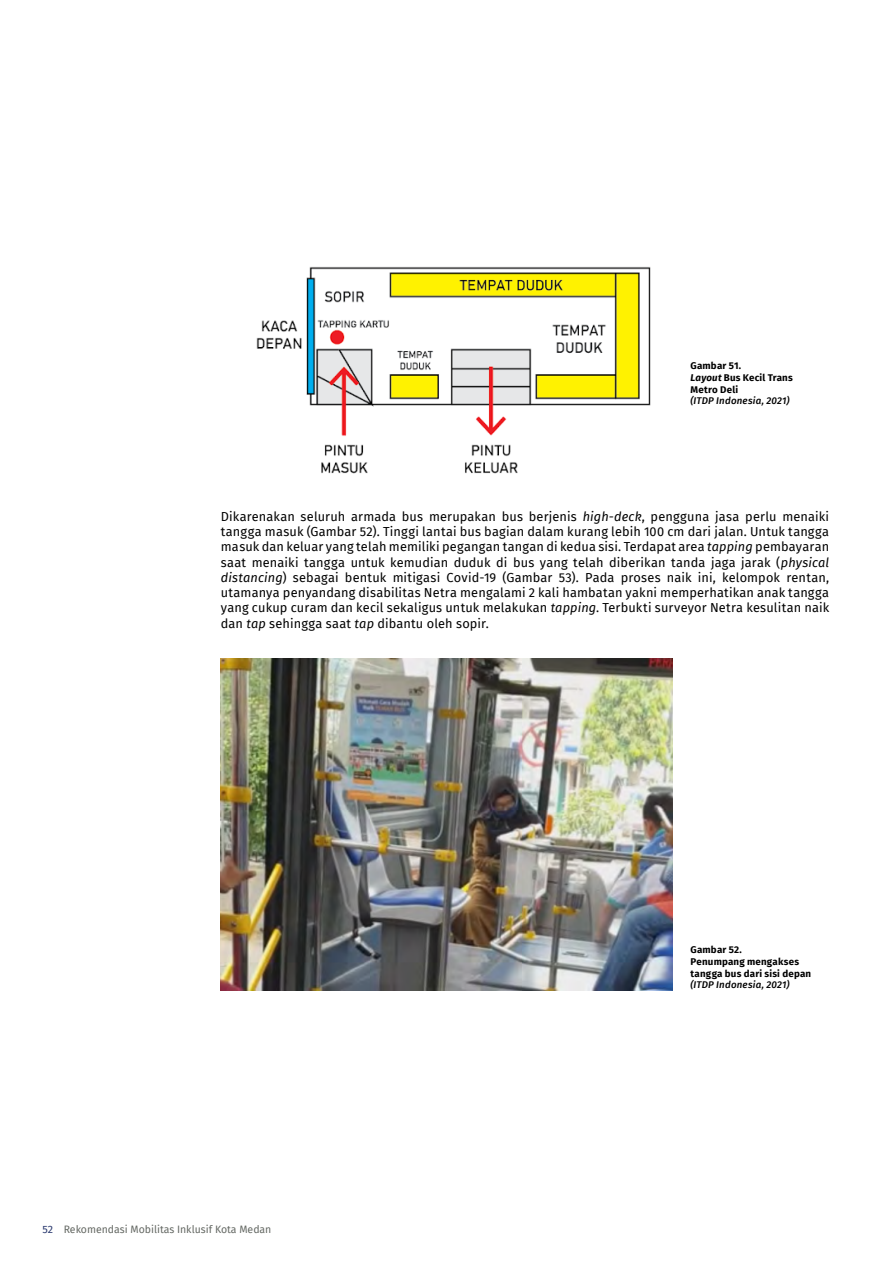
<style>
.page{position:relative;width:893px;height:1263px;background:#fff}
.page>*{position:absolute;margin:0;border:0;box-sizing:border-box;transform-origin:0 0}
.t1{font:12.75px/15.3px "Fira Sans";letter-spacing:.01em;color:#000;text-align:justify}
.t2{font:10.5px "Fira Sans";color:#656964}
.t3{font:700 9.75px/11.7px "Fira Sans";letter-spacing:.02em;color:#000}
.t4{font:italic 500 9.75px "Fira Sans";letter-spacing:.02em;color:#000}
.s1{font-style:italic}
.s2{color:#29386e}
</style>
<div class="page">
<img style="left:256px;top:266px;width:395px;height:208px">
<img style="left:220px;top:658px;width:452px;height:332px">
<hr style="left:892px;top:658px;width:1px;height:80px;background:#ffe3a6">
<p class="t3" style="left:690px;top:359px;width:104px">Gambar 51.<br><span class="s1">Layout</span> Bus Kecil Trans<br>Metro Deli</p>
<p class="t4" style="left:690px;top:393px;width:100px">(ITDP Indonesia, 2021)</p>
<p class="t1" style="left:221px;top:508px;width:610px">Dikarenakan seluruh armada bus merupakan bus berjenis <span class="s1">high-deck</span>, pengguna jasa perlu menaiki tangga masuk (Gambar 52). Tinggi lantai bus bagian dalam kurang lebih 100 cm dari jalan. Untuk tangga masuk dan keluar yang telah memiliki pegangan tangan di kedua sisi. Terdapat area <span class="s1">tapping</span> pembayaran saat menaiki tangga untuk kemudian duduk di bus yang telah diberikan tanda jaga jarak (<span class="s1">physical distancing</span>) sebagai bentuk mitigasi Covid-19 (Gambar 53). Pada proses naik ini, kelompok rentan, utamanya penyandang disabilitas Netra mengalami 2 kali hambatan yakni memperhatikan anak tangga yang cukup curam dan kecil sekaligus untuk melakukan <span class="s1">tapping</span>. Terbukti surveyor Netra kesulitan naik dan <span class="s1">tap</span> sehingga saat <span class="s1">tap</span> dibantu oleh sopir.</p>
<p class="t2" style="left:43px;top:1221px;width:230px"><span class="s2">52</span> Rekomendasi Mobilitas Inklusif Kota Medan</p>
<p class="t3" style="left:690px;top:943px;width:122px">Gambar 52.<br>Penumpang mengakses tangga bus dari sisi depan</p>
<p class="t4" style="left:690px;top:977px;width:100px">(ITDP Indonesia, 2021)</p>
</div>
